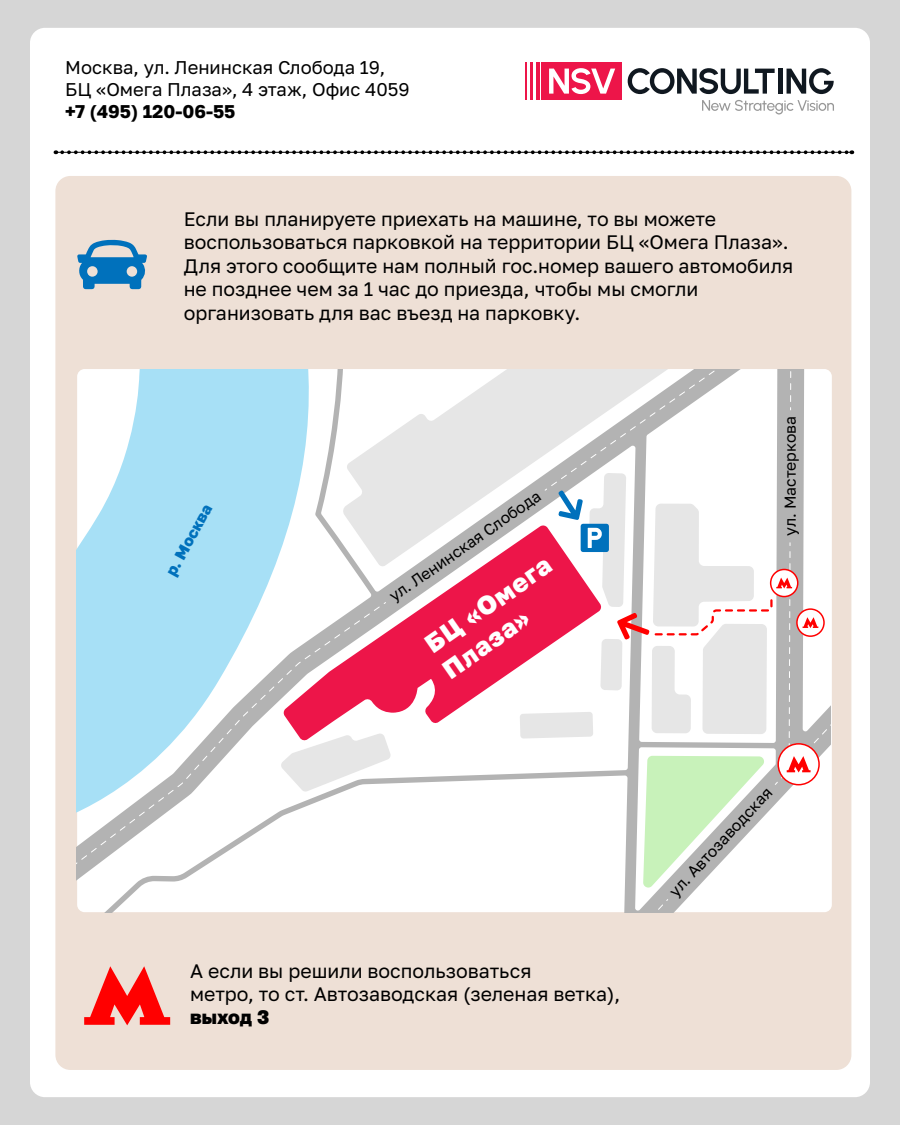
<style>
.page{position:relative;width:900px;height:1125px;background:#d6d6d6}
.page>*{position:absolute;margin:0;border:0;box-sizing:border-box;transform-origin:0 0}
.t1{font:800 25.88px/31px "Golos Text";color:#fff}
.t2{font:19.5px/23.4px "Golos Text";color:#000}
.t3{font:800 19.5px "Golos Text";letter-spacing:-.005em;color:#000}
.t4{font:18.38px/22.1px "Golos Text";color:#000}
.t5{font:700 18.38px "Golos Text";color:#000}
.t6{font:15.75px "Golos Text";color:#000}
.t7{font:800 15.67px "Golos Text";color:#0071bc}
</style>
<div class="page">
<div style="left:30px;top:28px;width:840px;height:1069px;background:#fff;border-radius:15px"></div>
<div style="left:55px;top:176px;width:796px;height:894px;background:#eee0d6;border-radius:15px"></div>
<svg style="left:62px;top:150px;width:790px;height:4px"></svg>
<svg style="left:77px;top:240px;width:70px;height:49px"></svg>
<svg style="left:84px;top:966px;width:86px;height:59px"></svg>
<hr style="left:536px;top:62px;width:4px;height:38px;background:#ed1549">
<hr style="left:531px;top:62px;width:2px;height:38px;background:#ed1549">
<hr style="left:526px;top:62px;width:1px;height:38px;background:#ed1549">
<div style="left:541px;top:62px;width:81px;height:38px;background:#ed1549"></div>
<svg style="left:702px;top:100px;width:132px;height:15px"></svg>
<svg style="left:628px;top:68px;width:147px;height:26px"></svg>
<hr style="left:778px;top:69px;width:4px;height:25px;background:#101820">
<svg style="left:787px;top:68px;width:47px;height:26px"></svg>
<svg style="left:549px;top:68px;width:66px;height:26px"></svg>
<svg style="left:77px;top:369px;width:749px;height:520px;background:#c4e6f3"></svg>
<svg style="left:312px;top:396px;width:519px;height:516px;background:#f8f8f8"></svg>
<svg style="left:797px;top:609px;width:27px;height:27px"></svg>
<div style="left:796px;top:608px;width:29px;height:29px;border:2px solid #f00;border-radius:50%"></div>
<div style="left:777px;top:743px;width:43px;height:42px;border:2px solid #f00;border-radius:50%"></div>
<svg style="left:281px;top:369px;width:537px;height:537px"></svg>
<p class="t4" style="left:65px;top:56px;width:346px">Москва, ул. Ленинская Слобода 19,<br>БЦ «Омега Плаза», 4 этаж, Офис 4059</p>
<p class="t5" style="left:65px;top:100px;width:172px">+7 (495) 120-06-55</p>
<p class="t2" style="left:184px;top:207px;width:611px">Если вы планируете приехать на машине, то вы можете воспользоваться парковкой на территории БЦ «Омега Плаза».<br>Для этого сообщите нам полный гос.номер вашего автомобиля не позднее чем за 1 час до приезда, чтобы мы смогли организовать для вас въезд на парковку.</p>
<p class="t7" style="left:161px;top:570px;width:81px;rotate:-61deg">р. Москва</p>
<p class="t6" style="left:385px;top:590px;width:183px;rotate:-35deg">ул. Ленинская Слобода</p>
<h1 class="t1" style="left:419px;top:634px;width:149px;rotate:-35deg">БЦ «Омега<br>Плаза»</h1>
<p class="t2" style="left:190px;top:959px;width:432px">А если вы решили воспользоваться<br>метро, то ст. Автозаводская (зеленая ветка),</p>
<p class="t3" style="left:190px;top:1006px;width:81px">выход 3</p>
<p class="t6" style="left:781px;top:536px;width:121px;rotate:-90deg">ул. Мастеркова</p>
<p class="t6" style="left:665px;top:887px;width:144px;rotate:-47deg">ул. Автозаводская</p>
</div>
